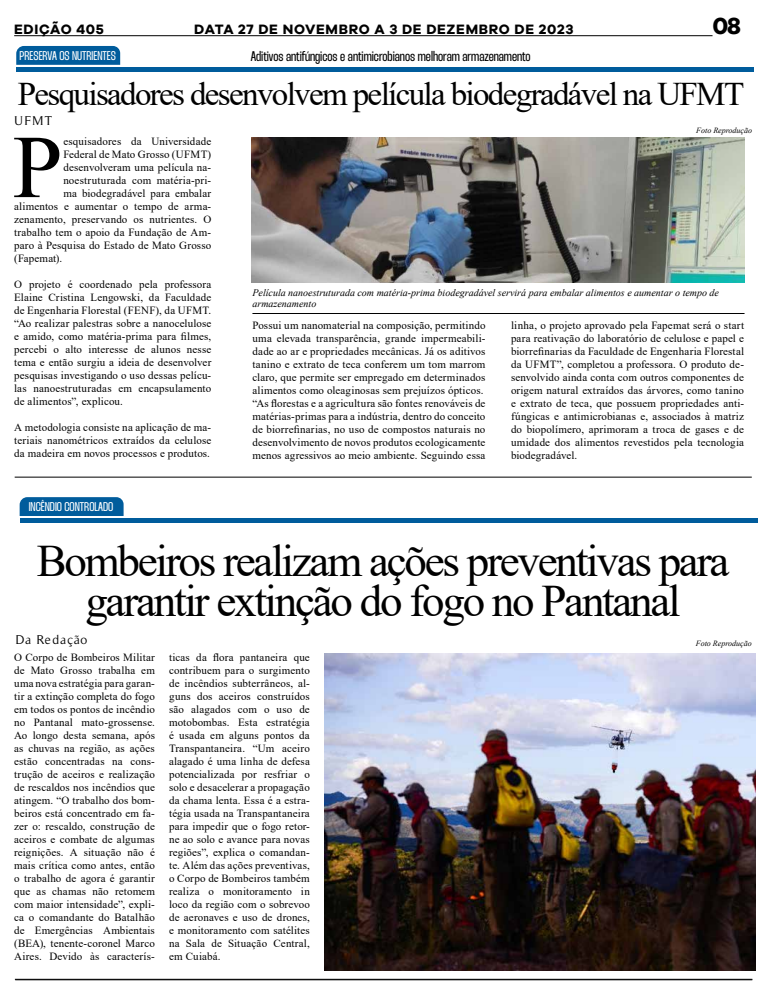
<style>
.page{position:relative;width:780px;height:993px;background:#fff}
.page>*{position:absolute;margin:0;border:0;box-sizing:border-box;transform-origin:0 0}
.t1{font:89.5px "Times New Roman";color:#000}
.t2{font:45px/40px "Times New Roman";letter-spacing:-.05em;color:#000;text-align:center}
.t3{font:33px "Times New Roman";letter-spacing:-.05em;color:#000}
.t4{font:700 24px "Galyon";color:#000}
.t5{font:900 14px "Thunder";color:#000}
.t6{font:700 14px "Galyon";letter-spacing:.05em;color:#000}
.t7{font:13px "Timeless";letter-spacing:.05em;color:#000}
.t8{font:13px "Timeless";letter-spacing:.09em;color:#000}
.t9{font:900 12.7px "Thunder";color:#fff}
.t10{font:11px/13px "Times New Roman";letter-spacing:.01em;color:#000;text-align:justify}
.t11{font:italic 10px/11px "Times New Roman";color:#000}
.t12{font:italic 8px "Times New Roman";color:#000}
</style>
<div class="page">
<img style="left:324px;top:653px;width:431px;height:316px">
<hr style="left:14px;top:35px;width:698px;height:1px;background:#000">
<hr style="left:15px;top:476px;width:736px;height:1px;background:#000">
<hr style="left:15px;top:978px;width:737px;height:1px;background:#000">
<hr style="left:16px;top:67px;width:738px;height:4px;background:#005c9c">
<svg style="left:16px;top:46px;width:104px;height:19px;background:#055f9e"></svg>
<img style="left:252px;top:137px;width:492px;height:145px">
<hr style="left:252px;top:313px;width:492px;height:1px;background:#000">
<div style="left:20px;top:517px;width:737px;height:5px;background:#005c9c"></div>
<svg style="left:20px;top:497px;width:104px;height:19px;background:#055f9e"></svg>
<p class="t6" style="left:14px;top:20px;width:91px">EDIÇÃO 405</p>
<p class="t6" style="left:194px;top:20px;width:381px">DATA 27 DE NOVEMBRO A 3 DE DEZEMBRO DE 2023</p>
<h3 class="t4" style="left:712px;top:11px;width:30px">08</h3>
<p class="t9" style="left:20px;top:48px;width:98px">PRESERVA OS NUTRIENTES</p>
<p class="t5" style="left:251px;top:49px;width:281px">Aditivos antifúngicos e antimicrobianos melhoram armazenamento</p>
<h3 class="t3" style="left:18px;top:71px;width:727px">Pesquisadores desenvolvem película biodegradável na UFMT</h3>
<p class="t8" style="left:14px;top:113px;width:39px">UFMT</p>
<h1 class="t1" style="left:13px;top:104px;width:51px">P</h1>
<p class="t10" style="left:63px;top:134px;width:149px">esquisadores da Universidade</p>
<p class="t10" style="left:63px;top:147px;width:149px">Federal de Mato Grosso (UFMT)</p>
<p class="t10" style="left:63px;top:160px;width:149px">desenvolveram uma película na-</p>
<p class="t10" style="left:63px;top:173px;width:149px">noestruturada com matéria-pri-</p>
<p class="t10" style="left:63px;top:186px;width:149px">ma biodegradável para embalar</p>
<p class="t10" style="left:14px;top:199px;width:199px">alimentos e aumentar o tempo de arma-</p>
<p class="t10" style="left:14px;top:212px;width:199px">zenamento, preservando os nutrientes. O</p>
<p class="t10" style="left:14px;top:225px;width:199px">trabalho tem o apoio da Fundação de Am-</p>
<p class="t10" style="left:14px;top:238px;width:198px">paro à Pesquisa do Estado de Mato Grosso</p>
<p class="t10" style="left:14px;top:251px;width:49px">(Fapemat).</p>
<p class="t10" style="left:14px;top:277px;width:199px">O projeto é coordenado pela professora Elaine Cristina Lengowski, da Faculdade de Engenharia Florestal (FENF), da UFMT. “Ao realizar palestras sobre a nanocelulose e amido, como matéria-prima para filmes, percebi o alto interesse de alunos nesse tema e então surgiu a ideia de desenvolver pesquisas investigando o uso dessas pelícu&shy;las nanoestruturadas em encapsulamento de alimentos”, explicou.</p>
<p class="t10" style="left:14px;top:420px;width:199px">A metodologia consiste na aplicação de ma&shy;teriais nanométricos extraídos da celulose da madeira em novos processos e produtos.</p>
<p class="t9" style="left:29px;top:499px;width:86px">INCÊNDIO CONTROLADO</p>
<p class="t12" style="left:696px;top:124px;width:57px">Foto Reprodução</p>
<p class="t11" style="left:252px;top:287px;width:468px">Película nanoestruturada com matéria-prima biodegradável servirá para embalar alimentos e aumentar o tempo de armazenamento</p>
<p class="t10" style="left:252px;top:318px;width:234px;text-align:left">Possui um nanomaterial na composição, permitindo uma elevada transparência, grande impermeabili&shy;dade ao ar e propriedades mecânicas. Já os aditivos tanino e extrato de teca conferem um tom marrom claro, que permite ser empregado em determinados alimentos como oleaginosas sem prejuízos ópticos. “As florestas e a agricultura são fontes renováveis de matérias-primas para a indústria, dentro do conceito de biorrefinarias, no uso de compostos naturais no desenvolvimento de novos produtos ecologicamente menos agressivos ao meio ambiente. Seguindo essa</p>
<p class="t10" style="left:511px;top:318px;width:234px">linha, o projeto aprovado pela Fapemat será o start para reativação do laboratório de celulose e papel e biorrefinarias da Faculdade de Engenharia Florestal da UFMT”, completou a professora. O produto de&shy;senvolvido ainda conta com outros componentes de origem natural extraídos das árvores, como tanino e extrato de teca, que possuem propriedades anti&shy;fúngicas e antimicrobianas e, associados à matriz do biopolímero, aprimoram a troca de gases e de umidade dos alimentos revestidos pela tecnologia biodegradável.</p>
<h2 class="t2" style="left:37px;top:539px;width:694px">Bombeiros realizam ações preventivas para garantir extinção do fogo no Pantanal</h2>
<p class="t7" style="left:15px;top:632px;width:74px">Da Redação</p>
<p class="t10" style="left:14px;top:650px;width:142px">O Corpo de Bombeiros Militar de Mato Grosso trabalha em uma nova estratégia para garan&shy;tir a extinção completa do fogo em todos os pontos de incêndio no Pantanal mato-grossense.<br>Ao longo desta semana, após as chuvas na região, as ações estão concentradas na cons&shy;trução de aceiros e realização de rescaldos nos incêndios que atingem. “O trabalho dos bom&shy;beiros está concentrado em fa&shy;zer o: rescaldo, construção de aceiros e combate de algumas reignições. A situação não é mais crítica como antes, então o trabalho de agora é garantir que as chamas não retomem com maior intensidade”, expli&shy;ca o comandante do Batalhão de Emergências Ambientais (BEA), tenente-coronel Marco Aires. Devido às caracterís-</p>
<p class="t10" style="left:169px;top:650px;width:142px">ticas da flora pantaneira que contribuem para o surgimento de incêndios subterrâneos, al&shy;guns dos aceiros construídos são alagados com o uso de motobombas. Esta estratégia é usada em alguns pontos da Transpantaneira. “Um aceiro alagado é uma linha de defesa potencializada por resfriar o solo e desacelerar a propagação da chama lenta. Essa é a estra&shy;tégia usada na Transpantaneira para impedir que o fogo retor&shy;ne ao solo e avance para novas regiões”, explica o comandan&shy;te. Além das ações preventivas, o Corpo de Bombeiros também realiza o monitoramento in loco da região com o sobrevoo de aeronaves e uso de drones, e monitoramento com satélites na Sala de Situação Central, em Cuiabá.</p>
<p class="t12" style="left:695px;top:638px;width:57px">Foto Reprodução</p>
</div>
